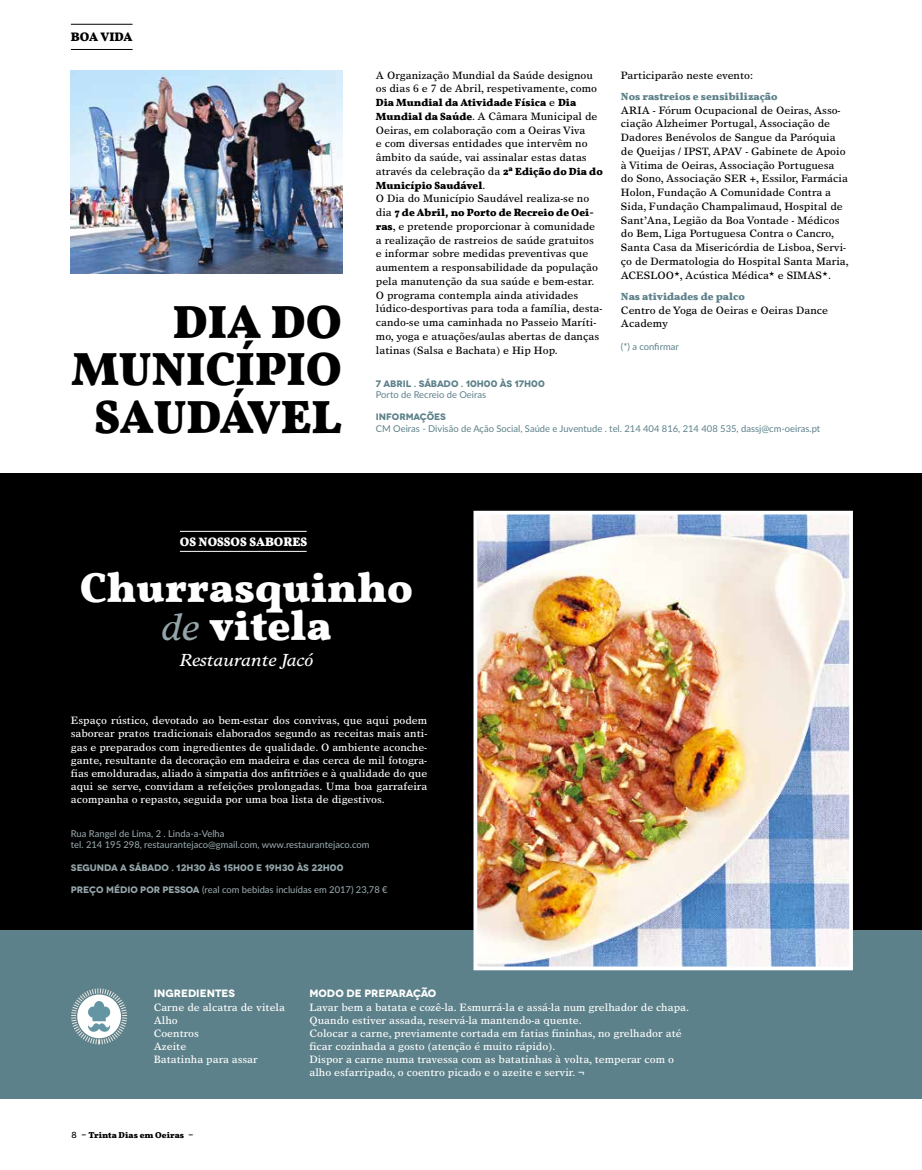
<style>
.page{position:relative;width:922px;height:1170px;background:#fff}
.page>*{position:absolute;margin:0;border:0;box-sizing:border-box;transform-origin:0 0}
.t1{font:700 47.5px/47.5px "Vollkorn";color:#000;text-align:right}
.t2{font:700 42.5px/37.5px "Vollkorn";color:#fff;text-align:center}
.t3{font:italic 17.5px "Times Europa LT";color:#fff}
.t4{font:700 12.62px "Vollkorn";color:#000}
.t5{font:700 12.5px "Vollkorn";color:#fff}
.t6{font:10.62px/13.8px "Times Europa LT Std";color:#000}
.t7{font:10.62px/13.1px "Times Europa LT Std";color:#fff}
.t8{font:700 10.62px "Vollkorn";color:#000}
.t9{font:700 10.62px "Vollkorn";color:#5d818a}
.t10{font:700 10.62px "Novecentowide";letter-spacing:-.005em;color:#fff}
.t11{font:500 9.38px/11.2px "Lato";color:#95a6ab}
.t12{font:9.38px "Lato";color:#5d818a}
.t13{font:700 9.38px "Novecentowide";color:#95a6ab}
.t14{font:700 9.38px "Novecentowide";letter-spacing:-.01em;color:#5d818a}
.t15{font:700 8.75px "Vollkorn";color:#000}
.s1{font-family:"Times Europa LT Std";font-weight:400}
.s2{font-family:"Vollkorn";font-weight:700}
.s3{font-family:"Times Europa LT";font-weight:400;font-style:italic;font-size:37.5px;color:#95a6ab}
.s4{font-family:"Novecentowide";font-weight:700}
.s5{font-family:"Novecentowide";font-weight:500}
</style>
<div class="page">
<div style="left:0;top:473px;width:921px;height:625px;background:#000"></div>
<div style="left:0;top:930px;width:921px;height:168px;background:#5d818a"></div>
<img style="left:478px;top:515px;width:369px;height:450px">
<div style="left:473px;top:510px;width:379px;height:460px;border:4px solid #fff"></div>
<hr style="left:180px;top:531px;width:126px;height:1px;background:#fff">
<hr style="left:180px;top:551px;width:126px;height:1px;background:#fff">
<hr style="left:71px;top:24px;width:61px;height:1px;background:#000">
<hr style="left:71px;top:49px;width:61px;height:1px;background:#000">
<svg style="left:71px;top:988px;width:57px;height:57px"></svg>
<img style="left:71px;top:71px;width:271px;height:202px">
<p class="t4" style="left:71px;top:29px;width:63px">BOA VIDA</p>
<h1 class="t1" style="left:71px;top:298px;width:272px">DIA DO<br>MUNICÍPIO<br>SAUDÁVEL</h1>
<p class="t6" style="left:376px;top:68px;width:223px">A Organização Mundial da Saúde designou os dias 6 e 7 de Abril, respetivamente, como</p>
<p class="t8" style="left:376px;top:96px;width:202px">Dia Mundial da Atividade Física <span class="s1">e</span> Dia</p>
<p class="t6" style="left:376px;top:109px;width:228px"><span class="s2">Mundial da Saúde</span>. A Câmara Municipal de Oeiras, em colaboração com a Oeiras Viva<br>e com diversas entidades que intervêm no âmbito da saúde, vai assinalar estas datas através da celebração da <span class="s2">2ª Edição do Dia do</span></p>
<p class="t8" style="left:376px;top:178px;width:111px">Município Saudável<span class="s1">.</span></p>
<p class="t6" style="left:376px;top:192px;width:215px">O Dia do Município Saudável realiza-se no</p>
<p class="t8" style="left:376px;top:206px;width:219px"><span class="s1">dia</span> 7 de Abril, no Porto de Recreio de Oei-</p>
<p class="t6" style="left:376px;top:219px;width:228px"><span class="s2">ras</span>, e pretende proporcionar à comunidade a realização de rastreios de saúde gratuitos<br>e informar sobre medidas preventivas que aumentem a responsabilidade da população pela manutenção da sua saúde e bem-estar.<br>O programa contempla ainda atividades lúdico-desportivas para toda a família, desta&shy;cando-se uma caminhada no Passeio Maríti&shy;mo, yoga e atuações/aulas abertas de danças latinas (Salsa e Bachata) e Hip Hop.</p>
<p class="t6" style="left:620px;top:68px;width:134px">Participarão neste evento:</p>
<p class="t9" style="left:620px;top:90px;width:158px">Nos rastreios e sensibilização</p>
<p class="t6" style="left:620px;top:103px;width:229px">ARIA - Fórum Ocupacional de Oeiras, Asso&shy;ciação Alzheimer Portugal, Associação de Dadores Benévolos de Sangue da Paróquia de Queijas / IPST, APAV - Gabinete de Apoio à Vitima de Oeiras, Associação Portuguesa do Sono, Associação SER +, Essilor, Farmácia Holon, Fundação A Comunidade Contra a Sida, Fundação Champalimaud, Hospital de Sant’Ana, Legião da Boa Vontade - Médicos do Bem, Liga Portuguesa Contra o Cancro, Santa Casa da Misericórdia de Lisboa, Servi&shy;ço de Dermatologia do Hospital Santa Maria, ACESLOO*, Acústica Médica* e SIMAS*.</p>
<p class="t9" style="left:620px;top:290px;width:125px">Nas atividades de palco</p>
<p class="t6" style="left:620px;top:303px;width:208px">Centro de Yoga de Oeiras e Oeiras Dance<br>Academy</p>
<p class="t12" style="left:620px;top:340px;width:59px">(*) a confirmar</p>
<p class="t14" style="left:376px;top:377px;width:170px">7 ABRIL . SÁBADO . 10H00 ÀS 17H00</p>
<p class="t12" style="left:376px;top:387px;width:112px">Porto de Recreio de Oeiras</p>
<p class="t14" style="left:376px;top:411px;width:72px">INFORMAÇÕES</p>
<p class="t12" style="left:376px;top:421px;width:446px">CM Oeiras - Divisão de Ação Social, Saúde e Juventude . tel. 214 404 816, 214 408 535, dassj@cm-oeiras.pt</p>
<p class="t5" style="left:180px;top:533px;width:129px">OS NOSSOS SABORES</p>
<h2 class="t2" style="left:80px;top:569px;width:334px">Churrasquinho <span class="s3">de</span> vitela</h2>
<h3 class="t3" style="left:180px;top:650px;width:135px">Restaurante Jacó</h3>
<p class="t7" style="left:71px;top:713px;width:358px;text-align:justify">Espaço rústico, devotado ao bem-estar dos convivas, que aqui podem saborear pratos tradicionais elaborados segundo as receitas mais anti&shy;gas e preparados com ingredientes de qualidade. O ambiente aconche&shy;gante, resultante da decoração em madeira e das cerca de mil fotogra&shy;fias emolduradas, aliado à simpatia dos anfitriões e à qualidade do que aqui se serve, convidam a refeições prolongadas. Uma boa garrafeira acompanha o repasto, seguida por uma boa lista de digestivos.</p>
<p class="t11" style="left:71px;top:827px;width:300px">Rua Rangel de Lima, 2 . Linda-a-Velha<br>tel. 214 195 298, restaurantejaco@gmail.com, www.restaurantejaco.com</p>
<p class="t13" style="left:71px;top:861px;width:274px">SEGUNDA A SÁBADO . 12H30 ÀS 15H00 E 19H30 ÀS 22H00</p>
<p class="t11" style="left:71px;top:883px;width:318px"><span class="s4">PREÇO MÉDIO POR PESSOA</span> (real com bebidas incluídas em 2017) 23,78 €</p>
<p class="t10" style="left:154px;top:986px;width:83px">INGREDIENTES</p>
<p class="t7" style="left:154px;top:1000px;width:133px">Carne de alcatra de vitela<br>Alho<br>Coentros<br>Azeite<br>Batatinha para assar</p>
<p class="t15" style="left:72px;top:1129px;width:123px"><span class="s5">8 -</span> Trinta Dias em Oeiras <span class="s5">-</span></p>
<p class="t10" style="left:309px;top:986px;width:128px">MODO DE PREPARAÇÃO</p>
<p class="t7" style="left:309px;top:1000px;width:381px">Lavar bem a batata e cozê-la. Esmurrá-la e assá-la num grelhador de chapa.<br>Quando estiver assada, reservá-la mantendo-a quente.<br>Colocar a carne, previamente cortada em fatias fininhas, no grelhador até ficar cozinhada a gosto (atenção é muito rápido).<br>Dispor a carne numa travessa com as batatinhas à volta, temperar com o alho esfarripado, o coentro picado e o azeite e servir. ¬</p>
</div>
